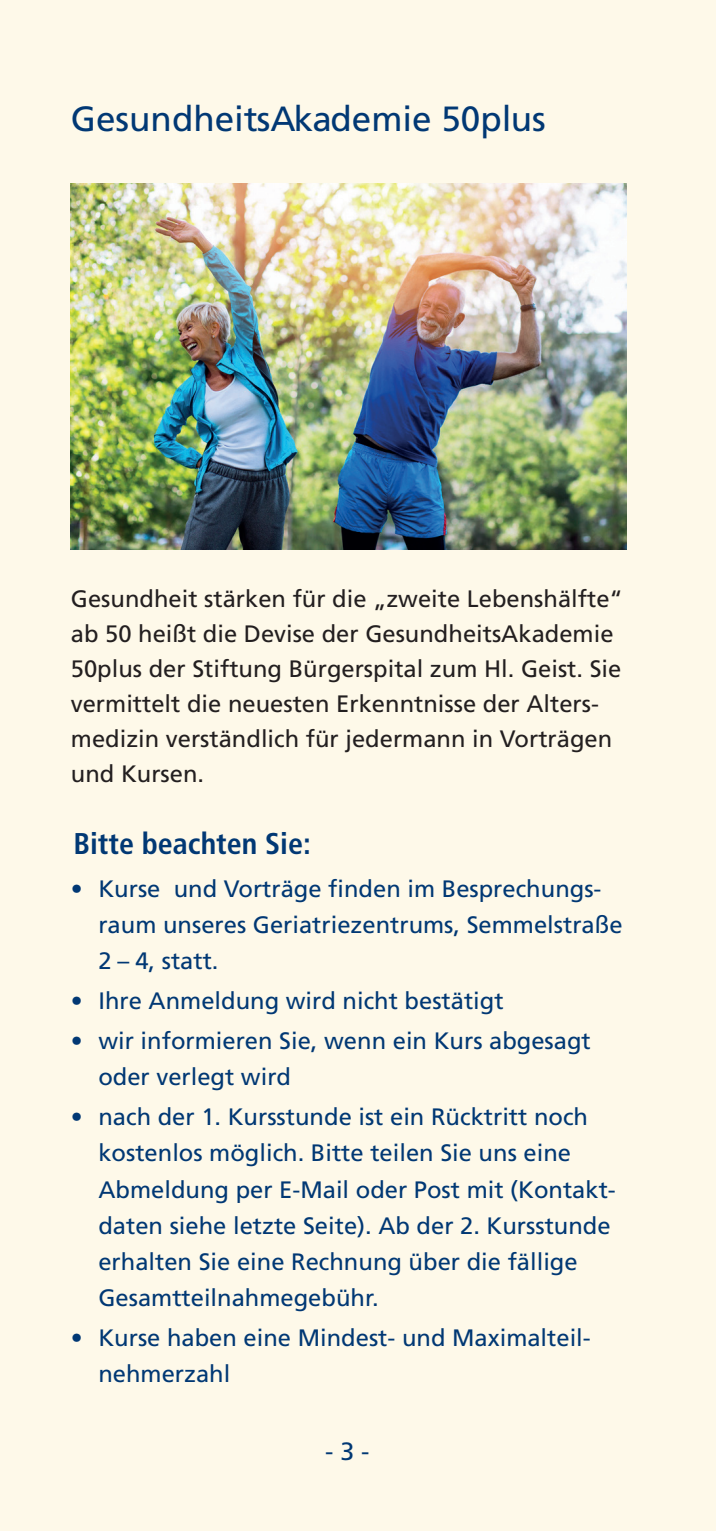
<style>
.page{position:relative;width:716px;height:1531px;background:#fef9e9}
.page>*{position:absolute;margin:0;border:0;box-sizing:border-box;transform-origin:0 0}
.Inhaltsverzeichnis{font:35px "Frutiger LT";color:#013874}
.Kurs-_Vortragsbeschr{font:700 condensed 30px "Frutiger LT";color:#013874}
.t1{font:25px "Frutiger LT";color:#013874}
.Aufzählung{font:23.75px/36.2px "Frutiger LT";color:#013874}
.Fießtexte{font:23.75px/35px "Frutiger LT";color:#231f20}
</style>
<div class="page">
<img style="left:71px;top:183px;width:556px;height:366px">
<p class="Inhaltsverzeichnis" style="left:71px;top:98px;width:476px">GesundheitsAkademie 50plus</p>
<p class="Fießtexte" style="left:71px;top:581px;width:553px">Gesundheit stärken für die „zweite Lebenshälfte“ ab 50 heißt die Devise der GesundheitsAkademie 50plus der Stiftung Bürgerspital zum Hl. Geist. Sie vermittelt die neuesten Erkenntnisse der Alters&shy;medizin verständlich für jedermann in Vorträgen und Kursen.</p>
<p class="Kurs-_Vortragsbeschr" style="left:73px;top:825px;width:239px">Bitte beachten Sie:</p>
<p class="Aufzählung" style="left:98px;top:870px;width:525px;text-indent:-28px">• Kurse und Vorträge finden im Besprechungs&shy;raum unseres Geriatriezentrums, Semmelstraße<br>2 – 4, statt.</p>
<p class="Aufzählung" style="left:71px;top:983px;width:434px">• Ihre Anmeldung wird nicht bestätigt</p>
<p class="Aufzählung" style="left:98px;top:1023px;width:494px;text-indent:-28px">• wir informieren Sie, wenn ein Kurs abgesagt oder verlegt wird</p>
<p class="Aufzählung" style="left:98px;top:1099px;width:519px;text-indent:-28px">• nach der 1. Kursstunde ist ein Rücktritt noch kostenlos möglich. Bitte teilen Sie uns eine Abmeldung per E-Mail oder Post mit (Kontakt&shy;daten siehe letzte Seite). Ab der 2. Kursstunde erhalten Sie eine Rechnung über die fällige Gesamtteilnahmegebühr.</p>
<p class="Aufzählung" style="left:98px;top:1320px;width:494px;text-indent:-28px">• Kurse haben eine Mindest- und Maximalteil&shy;nehmerzahl</p>
<p class="t1" style="left:325px;top:1437px;width:46px">- 3 -</p>
</div>
